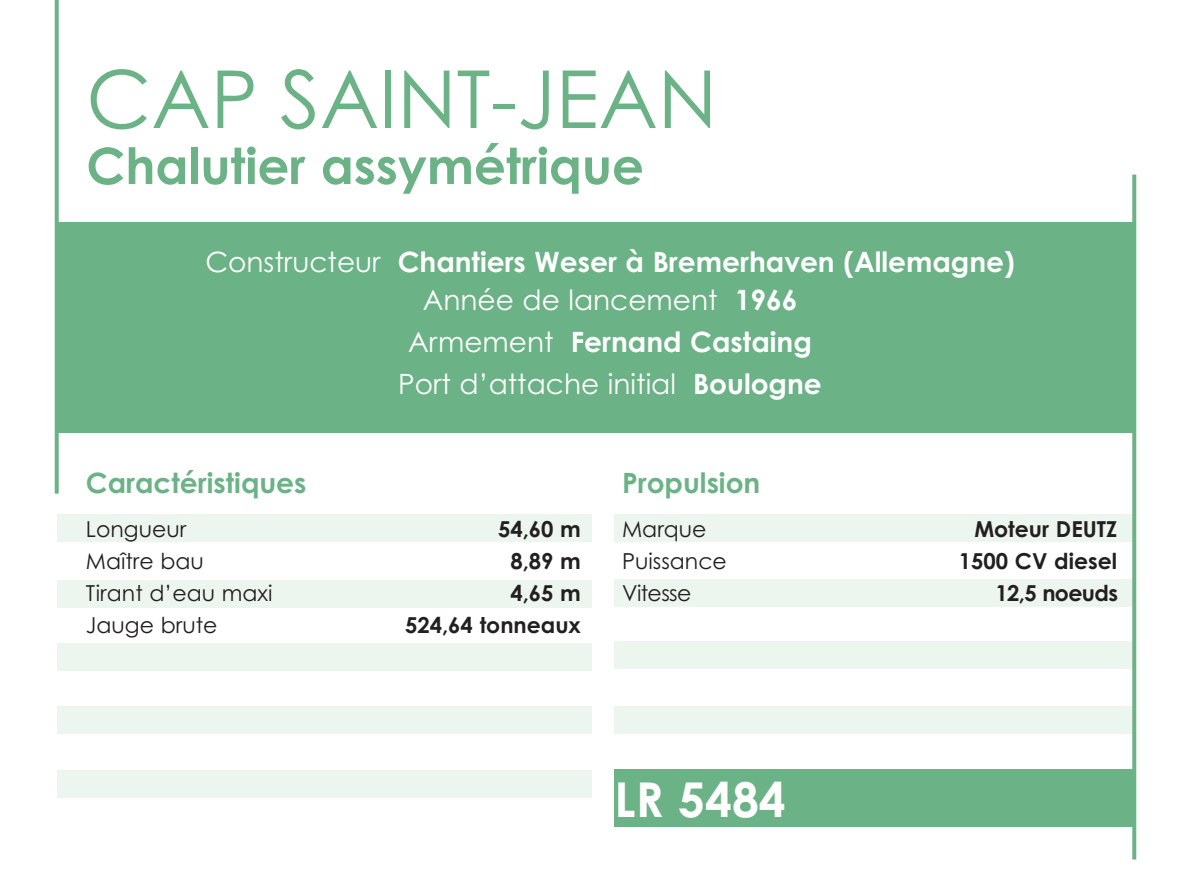
<style>
.page{position:relative;width:1191px;height:879px;background:#fff}
.page>*{position:absolute;margin:0;border:0;box-sizing:border-box;transform-origin:0 0}
.t1{font:80px "Century Gothic";color:#6bb286}
.t2{font:700 50px "Century Gothic";color:#6bb286}
.t3{font:700 48px "Century Gothic";color:#fff}
.t4{font:700 28px/38px "Century Gothic";color:#fff;text-align:center}
.t5{font:28px/42px "Century Gothic";color:#fff;text-align:center}
.t6{font:700 28px "Century Gothic";color:#6bb286}
.t7{font:22px "Century Gothic";color:#231f20}
.t8{font:700 22px "Century Gothic";color:#231f20}
.t9{font:700 22px "Century Gothic";letter-spacing:-.03em;color:#231f20}
.t10{font:22px "Century Gothic";letter-spacing:-.03em;color:#231f20}
.s1{font-weight:400}
.s2{font-weight:700}
</style>
<div class="page">
<div style="left:57px;top:514px;width:534px;height:28px;background:#edf5ef"></div>
<div style="left:614px;top:514px;width:520px;height:28px;background:#edf5ef"></div>
<div style="left:57px;top:580px;width:534px;height:27px;background:#edf5ef"></div>
<div style="left:614px;top:580px;width:520px;height:27px;background:#edf5ef"></div>
<div style="left:614px;top:641px;width:520px;height:28px;background:#edf5ef"></div>
<div style="left:614px;top:706px;width:520px;height:28px;background:#edf5ef"></div>
<div style="left:57px;top:643px;width:534px;height:28px;background:#edf5ef"></div>
<div style="left:57px;top:706px;width:534px;height:28px;background:#edf5ef"></div>
<div style="left:57px;top:770px;width:534px;height:27px;background:#edf5ef"></div>
<div style="left:57px;top:222px;width:1077px;height:211px;background:#6bb286"></div>
<svg style="left:1132px;top:175px;width:4px;height:684px;fill:#6bb286"></svg>
<hr style="left:55px;top:0;width:4px;height:493px;background:#6bb286">
<div style="left:614px;top:770px;width:520px;height:57px;background:#6bb286"></div>
<h1 class="t1" style="left:86px;top:54px;width:632px">CAP SAINT-JEAN</h1>
<h2 class="t2" style="left:86px;top:137px;width:559px">Chalutier assymétrique</h2>
<p class="t4" style="left:205px;top:243px;width:811px"><span class="s1">Constructeur</span> Chantiers Weser à Bremerhaven (Allemagne)<br><span class="s1">Année de lancement</span> 1966</p>
<p class="t5" style="left:398px;top:321px;width:425px">Armement <span class="s2">Fernand Castaing<br></span>Port d’attache initial <span class="s2">Boulogne</span></p>
<p class="t6" style="left:86px;top:467px;width:222px">Caractéristiques</p>
<p class="t7" style="left:86px;top:516px;width:102px">Longueur</p>
<p class="t8" style="left:498px;top:516px;width:84px">54,60 m</p>
<p class="t7" style="left:86px;top:548px;width:120px">Maître bau</p>
<p class="t8" style="left:510px;top:548px;width:72px">8,89 m</p>
<p class="t7" style="left:86px;top:580px;width:188px">Tirant d’eau maxi</p>
<p class="t8" style="left:510px;top:580px;width:72px">4,65 m</p>
<p class="t7" style="left:86px;top:612px;width:133px">Jauge brute</p>
<p class="t8" style="left:405px;top:612px;width:177px">524,64 tonneaux</p>
<p class="t6" style="left:622px;top:467px;width:140px">Propulsion</p>
<p class="t7" style="left:622px;top:516px;width:86px">Marque</p>
<p class="t8" style="left:974px;top:516px;width:144px">Moteur DEUTZ</p>
<p class="t7" style="left:622px;top:548px;width:106px">Puissance</p>
<p class="t8" style="left:958px;top:548px;width:160px">1500 CV diesel</p>
<p class="t10" style="left:622px;top:580px;width:71px">Vitesse</p>
<p class="t9" style="left:995px;top:580px;width:124px">12,5 noeuds</p>
<h3 class="t3" style="left:614px;top:772px;width:173px">LR 5484</h3>
</div>
